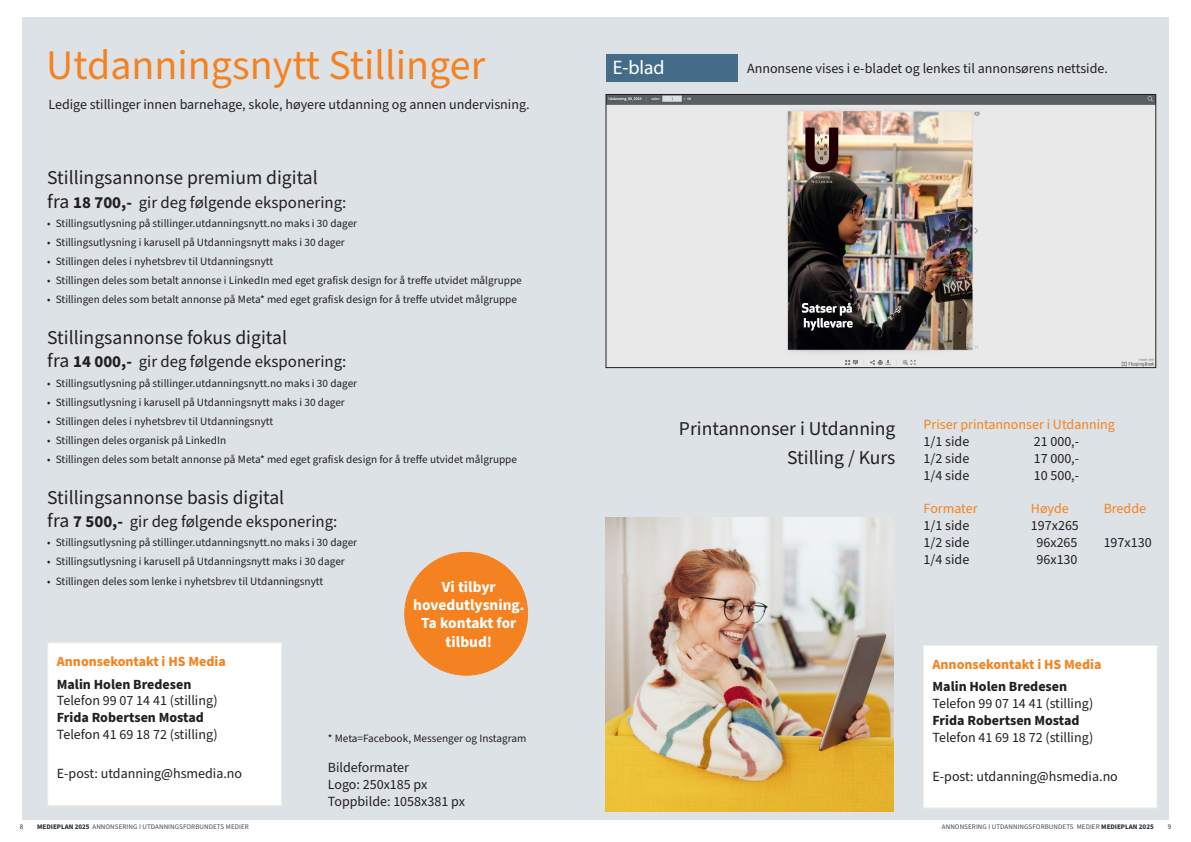
<style>
.page{position:relative;width:1191px;height:842px;background:#fff}
.page>*{position:absolute;margin:0;border:0;box-sizing:border-box;transform-origin:0 0}
.t1{font:42px "Source Sans Pro";color:#f58220}
.t2{font:19.6px "Source Sans Pro";color:#231f20}
.t3{font:19.6px "Myriad Pro";color:#fff}
.t4{font:16.8px "Source Sans Pro";color:#231f20}
.t5{font:700 15.4px/18.5px "Source Sans Pro";color:#fff;text-align:center}
.Brød_rød{font:14px/16.8px "Source Sans Pro";color:#231f20}
.t6{font:14px "Source Sans Pro";color:#f58220}
.t7{font:700 14px "Source Sans Pro";color:#f58220}
.Brød_rød-2{font:11.2px "Source Sans Pro";color:#231f20}
.t8{font:7px "Source Sans Pro";letter-spacing:.01em;color:#47484b}
.t9{font:7px "Source Sans Pro";color:#292d2f}
.s1{font-size:19.6px}
.s2{font-weight:700}
.s3{font-weight:700;color:#292d2f}
</style>
<div class="page">
<div style="left:22px;top:18px;width:1146px;height:802px;background:#dde2e6"></div>
<img style="left:606px;top:517px;width:287px;height:295px">
<img style="left:606px;top:94px;width:550px;height:274px">
<div style="left:606px;top:54px;width:132px;height:28px;background:#446c89"></div>
<div style="left:923px;top:645px;width:234px;height:163px;background:#fff"></div>
<div style="left:923px;top:645px;width:234px;height:163px;border:1px solid #eaeeed"></div>
<div style="left:405px;top:552px;width:122px;height:123px;background:#f58220;border-radius:50%"></div>
<div style="left:48px;top:643px;width:233px;height:162px;background:#fff"></div>
<div style="left:47px;top:642px;width:235px;height:164px;border:1px solid #eaeeed"></div>
<p class="t1" style="left:46px;top:37px;width:440px">Utdanningsnytt Stillinger</p>
<p class="Brød_rød" style="left:48px;top:96px;width:482px">Ledige stillinger innen barnehage, skole, høyere utdanning og annen undervisning.</p>
<p class="t2" style="left:47px;top:165px;width:272px">Stillingsannonse premium digital</p>
<p class="t4" style="left:47px;top:191px;width:301px"><span class="s1">fra</span> <span class="s2">18 700,-</span> gir deg følgende eksponering:</p>
<p class="Brød_rød-2" style="left:47px;top:216px;width:311px">• Stillingsutlysning på stillinger.utdanningsnytt.no maks i 30 dager</p>
<p class="Brød_rød-2" style="left:47px;top:235px;width:299px">• Stillingsutlysning i karusell på Utdanningsnytt maks i 30 dager</p>
<p class="Brød_rød-2" style="left:47px;top:254px;width:227px">• Stillingen deles i nyhetsbrev til Utdanningsnytt</p>
<p class="Brød_rød-2" style="left:47px;top:273px;width:476px">• Stillingen deles som betalt annonse i LinkedIn med eget grafisk design for å treffe utvidet målgruppe</p>
<p class="Brød_rød-2" style="left:47px;top:292px;width:471px">• Stillingen deles som betalt annonse på Meta* med eget grafisk design for å treffe utvidet målgruppe</p>
<p class="t2" style="left:47px;top:324px;width:241px">Stillingsannonse fokus digital</p>
<p class="t4" style="left:47px;top:351px;width:301px"><span class="s1">fra</span> <span class="s2">14 000,-</span> gir deg følgende eksponering:</p>
<p class="Brød_rød-2" style="left:47px;top:375px;width:311px">• Stillingsutlysning på stillinger.utdanningsnytt.no maks i 30 dager</p>
<p class="Brød_rød-2" style="left:47px;top:394px;width:299px">• Stillingsutlysning i karusell på Utdanningsnytt maks i 30 dager</p>
<p class="Brød_rød-2" style="left:47px;top:414px;width:227px">• Stillingen deles i nyhetsbrev til Utdanningsnytt</p>
<p class="Brød_rød-2" style="left:47px;top:433px;width:180px">• Stillingen deles organisk på LinkedIn</p>
<p class="Brød_rød-2" style="left:47px;top:452px;width:471px">• Stillingen deles som betalt annonse på Meta* med eget grafisk design for å treffe utvidet målgruppe</p>
<p class="t2" style="left:47px;top:484px;width:238px">Stillingsannonse basis digital</p>
<p class="t4" style="left:47px;top:510px;width:292px"><span class="s1">fra</span> <span class="s2">7 500,-</span> gir deg følgende eksponering:</p>
<p class="Brød_rød-2" style="left:47px;top:535px;width:311px">• Stillingsutlysning på stillinger.utdanningsnytt.no maks i 30 dager</p>
<p class="Brød_rød-2" style="left:47px;top:554px;width:299px">• Stillingsutlysning i karusell på Utdanningsnytt maks i 30 dager</p>
<p class="Brød_rød-2" style="left:47px;top:573px;width:277px">• Stillingen deles som lenke i nyhetsbrev til Utdanningsnytt</p>
<p class="t5" style="left:442px;top:577px;width:55px">Vi tilbyr</p>
<p class="t5" style="left:413px;top:596px;width:113px">hovedutlysning.<br>Ta kontakt for tilbud!</p>
<p class="t7" style="left:57px;top:652px;width:170px">Annonsekontakt i HS Media</p>
<p class="Brød_rød" style="left:57px;top:676px;width:162px"><span class="s2">Malin Holen Bredesen<br></span>Telefon 99 07 14 41 (stilling)<br><span class="s2">Frida Robertsen Mostad<br></span>Telefon 41 69 18 72 (stilling)</p>
<p class="Brød_rød" style="left:57px;top:766px;width:187px">E-post: utdanning@hsmedia.no</p>
<p class="Brød_rød-2" style="left:328px;top:731px;width:200px">* Meta=Facebook, Messenger og Instagram</p>
<p class="Brød_rød" style="left:328px;top:759px;width:83px">Bildeformater</p>
<p class="Brød_rød" style="left:328px;top:776px;width:101px">Logo: 250x185 px</p>
<p class="Brød_rød" style="left:328px;top:793px;width:139px">Toppbilde: 1058x381 px</p>
<h2 class="t3" style="left:612px;top:55px;width:53px">E-blad</h2>
<p class="Brød_rød" style="left:747px;top:61px;width:362px">Annonsene vises i e-bladet og lenkes til annonsørens nettside.</p>
<p class="t2" style="left:679px;top:415px;width:218px">Printannonser i Utdanning</p>
<p class="t2" style="left:787px;top:444px;width:110px">Stilling / Kurs</p>
<p class="t6" style="left:923px;top:415px;width:193px">Priser printannonser i Utdanning</p>
<p class="Brød_rød" style="left:923px;top:434px;width:47px">1/1 side</p>
<p class="Brød_rød" style="left:1033px;top:434px;width:47px">21 000,-</p>
<p class="Brød_rød" style="left:923px;top:450px;width:47px">1/2 side</p>
<p class="Brød_rød" style="left:1033px;top:450px;width:47px">17 000,-</p>
<p class="Brød_rød" style="left:923px;top:467px;width:47px">1/4 side</p>
<p class="Brød_rød" style="left:1033px;top:467px;width:47px">10 500,-</p>
<p class="t6" style="left:923px;top:499px;width:56px">Formater</p>
<p class="t6" style="left:1030px;top:499px;width:39px">Høyde</p>
<p class="t6" style="left:1103px;top:499px;width:44px">Bredde</p>
<p class="Brød_rød" style="left:923px;top:518px;width:47px">1/1 side</p>
<p class="Brød_rød" style="left:1031px;top:518px;width:50px">197x265</p>
<p class="Brød_rød" style="left:923px;top:534px;width:47px">1/2 side</p>
<p class="Brød_rød" style="left:1036px;top:534px;width:43px">96x265</p>
<p class="Brød_rød" style="left:1103px;top:534px;width:50px">197x130</p>
<p class="Brød_rød" style="left:923px;top:551px;width:47px">1/4 side</p>
<p class="Brød_rød" style="left:1036px;top:551px;width:43px">96x130</p>
<p class="t7" style="left:932px;top:655px;width:170px">Annonsekontakt i HS Media</p>
<p class="Brød_rød" style="left:932px;top:679px;width:162px"><span class="s2">Malin Holen Bredesen<br></span>Telefon 99 07 14 41 (stilling)<br><span class="s2">Frida Robertsen Mostad<br></span>Telefon 41 69 18 72 (stilling)</p>
<p class="Brød_rød" style="left:932px;top:768px;width:187px">E-post: utdanning@hsmedia.no</p>
<p class="t9" style="left:20px;top:822px;width:5px">8</p>
<p class="t8" style="left:37px;top:822px;width:213px"><span class="s3">MEDIEPLAN 2025</span> ANNONSERING I UTDANNINGSFORBUNDETS MEDIER</p>
<p class="t8" style="left:942px;top:822px;width:213px">ANNONSERING I UTDANNINGSFORBUNDETS MEDIER <span class="s3">MEDIEPLAN 2025</span></p>
<p class="t9" style="left:1167px;top:822px;width:5px">9</p>
</div>
